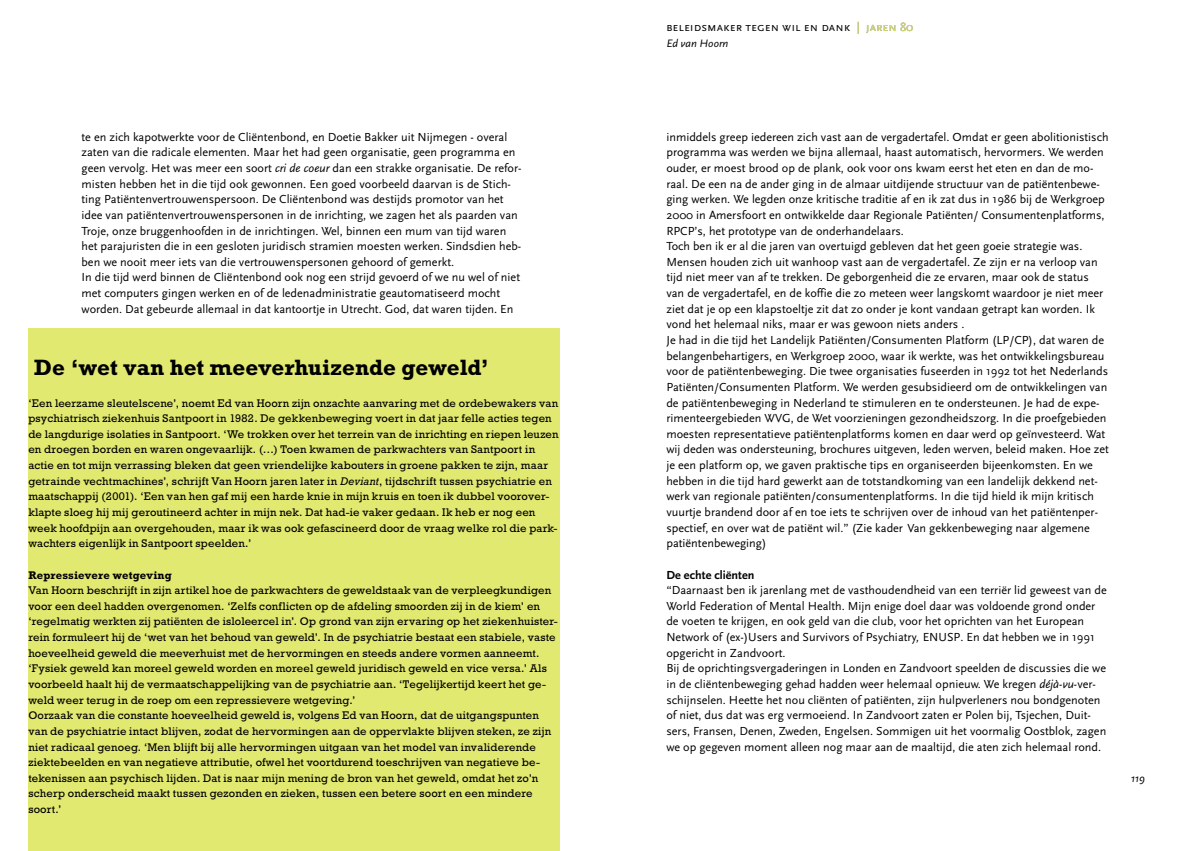
<style>
.page{position:relative;width:1191px;height:851px;background:#fff}
.page>*{position:absolute;margin:0;border:0;box-sizing:border-box;transform-origin:0 0}
.t1{font:700 22.5px "Rockwell Std";color:#000}
.t2{font:12.5px "Scala Sans Caps";color:#000}
.t3{font:12.25px/15.6px "Scala Sans";color:#000}
.t4{font:700 12.25px "Scala Sans";letter-spacing:.005em;color:#000}
.t5{font:11.25px/15.6px "Rockwell Std";letter-spacing:.015em;color:#000}
.t6{font:700 11.25px "Rockwell Std";letter-spacing:.015em;color:#000}
.t7{font:italic 11.25px "Scala Sans";color:#000}
.s1{color:#636363}
.s2{font-style:italic}
</style>
<div class="page">
<div style="left:28px;top:328px;width:532px;height:522px;background:#e2e971"></div>
<p class="t2" style="left:666px;top:20px;width:248px">beleidsmaker tegen wil en dank <span class="s1">| jaren 80</span></p>
<p class="t7" style="left:666px;top:37px;width:63px">Ed van Hoorn</p>
<p class="t3" style="left:666px;top:129px;width:444px">inmiddels greep iedereen zich vast aan de vergadertafel. Omdat er geen abolitionistisch programma was werden we bijna allemaal, haast automatisch, hervormers. We werden ouder, er moest brood op de plank, ook voor ons kwam eerst het eten en dan de mo&shy;raal. De een na de ander ging in de almaar uitdijende structuur van de patiëntenbewe&shy;ging werken. We legden onze kritische traditie af en ik zat dus in 1986 bij de Werkgroep 2000 in Amersfoort en ontwikkelde daar Regionale Patiënten/ Consumentenplatforms, RPCP’s, het prototype van de onderhandelaars.<br>Toch ben ik er al die jaren van overtuigd gebleven dat het geen goeie strategie was.<br>Mensen houden zich uit wanhoop vast aan de vergadertafel. Ze zijn er na verloop van tijd niet meer van af te trekken. De geborgenheid die ze ervaren, maar ook de status van de vergadertafel, en de koffie die zo meteen weer langskomt waardoor je niet meer ziet dat je op een klapstoeltje zit dat zo onder je kont vandaan getrapt kan worden. Ik vond het helemaal niks, maar er was gewoon niets anders .<br>Je had in die tijd het Landelijk Patiënten/Consumenten Platform (LP/CP), dat waren de belangenbehartigers, en Werkgroep 2000, waar ik werkte, was het ontwikkelingsbureau voor de patiëntenbeweging. Die twee organisaties fuseerden in 1992 tot het Nederlands Patiënten/Consumenten Platform. We werden gesubsidieerd om de ontwikkelingen van de patiëntenbeweging in Nederland te stimuleren en te ondersteunen. Je had de expe&shy;rimenteergebieden WVG, de Wet voorzieningen gezondheidszorg. In die proefgebieden moesten representatieve patiëntenplatforms komen en daar werd op geïnvesteerd. Wat wij deden was ondersteuning, brochures uitgeven, leden werven, beleid maken. Hoe zet je een platform op, we gaven praktische tips en organiseerden bijeenkomsten. En we hebben in die tijd hard gewerkt aan de totstandkoming van een landelijk dekkend net&shy;werk van regionale patiënten/consumentenplatforms. In die tijd hield ik mijn kritisch vuurtje brandend door af en toe iets te schrijven over de inhoud van het patiëntenper&shy;spectief, en over wat de patiënt wil.” (Zie kader Van gekkenbeweging naar algemene patiëntenbeweging)</p>
<p class="t4" style="left:666px;top:567px;width:90px">De echte cliënten</p>
<p class="t3" style="left:666px;top:582px;width:442px">“Daarnaast ben ik jarenlang met de vasthoudendheid van een terriër lid geweest van de World Federation of Mental Health. Mijn enige doel daar was voldoende grond onder de voeten te krijgen, en ook geld van die club, voor het oprichten van het European Network of (ex-)Users and Survivors of Psychiatry<span class="s2">,</span> ENUSP. En dat hebben we in 1991 opgericht in Zandvoort.<br>Bij de oprichtingsvergaderingen in Londen en Zandvoort speelden de discussies die we in de cliëntenbeweging gehad hadden weer helemaal opnieuw. We kregen <span class="s2">déjà-vu-</span>ver&shy;schijnselen. Heette het nou cliënten of patiënten, zijn hulpverleners nou bondgenoten of niet, dus dat was erg vermoeiend. In Zandvoort zaten er Polen bij, Tsjechen, Duit&shy;sers, Fransen, Denen, Zweden, Engelsen. Sommigen uit het voormalig Oostblok, zagen we op gegeven moment alleen nog maar aan de maaltijd, die aten zich helemaal rond.</p>
<p class="t3" style="left:81px;top:129px;width:441px">te en zich kapotwerkte voor de Cliëntenbond, en Doetie Bakker uit Nijmegen - overal zaten van die radicale elementen. Maar het had geen organisatie, geen programma en geen vervolg. Het was meer een soort <span class="s2">cri de coeur</span> dan een strakke organisatie. De refor&shy;misten hebben het in die tijd ook gewonnen. Een goed voorbeeld daarvan is de Stich&shy;ting Patiëntenvertrouwenspersoon. De Cliëntenbond was destijds promotor van het idee van patiëntenvertrouwenspersonen in de inrichting, we zagen het als paarden van Troje, onze bruggenhoofden in de inrichtingen. Wel, binnen een mum van tijd waren het parajuristen die in een gesloten juridisch stramien moesten werken. Sindsdien heb&shy;ben we nooit meer iets van die vertrouwenspersonen gehoord of gemerkt.<br>In die tijd werd binnen de Cliëntenbond ook nog een strijd gevoerd of we nu wel of niet met computers gingen werken en of de ledenadministratie geautomatiseerd mocht worden. Dat gebeurde allemaal in dat kantoortje in Utrecht. God, dat waren tijden. En</p>
<h1 class="t1" style="left:34px;top:354px;width:456px">De ‘wet van het meeverhuizende geweld’</h1>
<p class="t5" style="left:28px;top:395px;width:532px">‘Een leerzame sleutelscene’, noemt Ed van Hoorn zijn onzachte aanvaring met de ordebewakers van psychiatrisch ziekenhuis Santpoort in 1982. De gekkenbeweging voert in dat jaar felle acties tegen de langdurige isolaties in Santpoort. ‘We trokken over het terrein van de inrichting en riepen leuzen en droegen borden en waren ongevaarlijk. (…) Toen kwamen de parkwachters van Santpoort in actie en tot mijn verrassing bleken dat geen vriendelijke kabouters in groene pakken te zijn, maar getrainde vechtmachines’, schrijft Van Hoorn jaren later in <span class="s2">Deviant</span>, tijdschrift tussen psychiatrie en maatschappij (2001). ‘Een van hen gaf mij een harde knie in mijn kruis en toen ik dubbel voorover&shy;klapte sloeg hij mij geroutineerd achter in mijn nek. Dat had-ie vaker gedaan. Ik heb er nog een week hoofdpijn aan overgehouden, maar ik was ook gefascineerd door de vraag welke rol die park&shy;wachters eigenlijk in Santpoort speelden.’</p>
<p class="t6" style="left:28px;top:568px;width:145px">Repressievere wetgeving</p>
<p class="t5" style="left:28px;top:582px;width:531px">Van Hoorn beschrijft in zijn artikel hoe de parkwachters de geweldstaak van de verpleegkundigen voor een deel hadden overgenomen. ‘Zelfs conflicten op de afdeling smoorden zij in de kiem’ en ‘regelmatig werkten zij patiënten de isloleercel in’. Op grond van zijn ervaring op het ziekenhuister&shy;rein formuleert hij de ‘wet van het behoud van geweld’. In de psychiatrie bestaat een stabiele, vaste hoeveelheid geweld die meeverhuist met de hervormingen en steeds andere vormen aanneemt. ‘Fysiek geweld kan moreel geweld worden en moreel geweld juridisch geweld en vice versa.’ Als voorbeeld haalt hij de vermaatschappelijking van de psychiatrie aan. ‘Tegelijkertijd keert het ge&shy;weld weer terug in de roep om een repressievere wetgeving.’<br>Oorzaak van die constante hoeveelheid geweld is, volgens Ed van Hoorn, dat de uitgangspunten van de psychiatrie intact blijven, zodat de hervormingen aan de oppervlakte blijven steken, ze zijn niet radicaal genoeg. ‘Men blijft bij alle hervormingen uitgaan van het model van invaliderende ziektebeelden en van negatieve attributie, ofwel het voortdurend toeschrijven van negatieve be&shy;tekenissen aan psychisch lijden. Dat is naar mijn mening de bron van het geweld, omdat het zo’n scherp onderscheid maakt tussen gezonden en zieken, tussen een betere soort en een mindere soort.’</p>
<p class="t7" style="left:46px;top:771px;width:15px">11 8</p>
<p class="t7" style="left:1130px;top:771px;width:16px">11 9</p>
</div>
